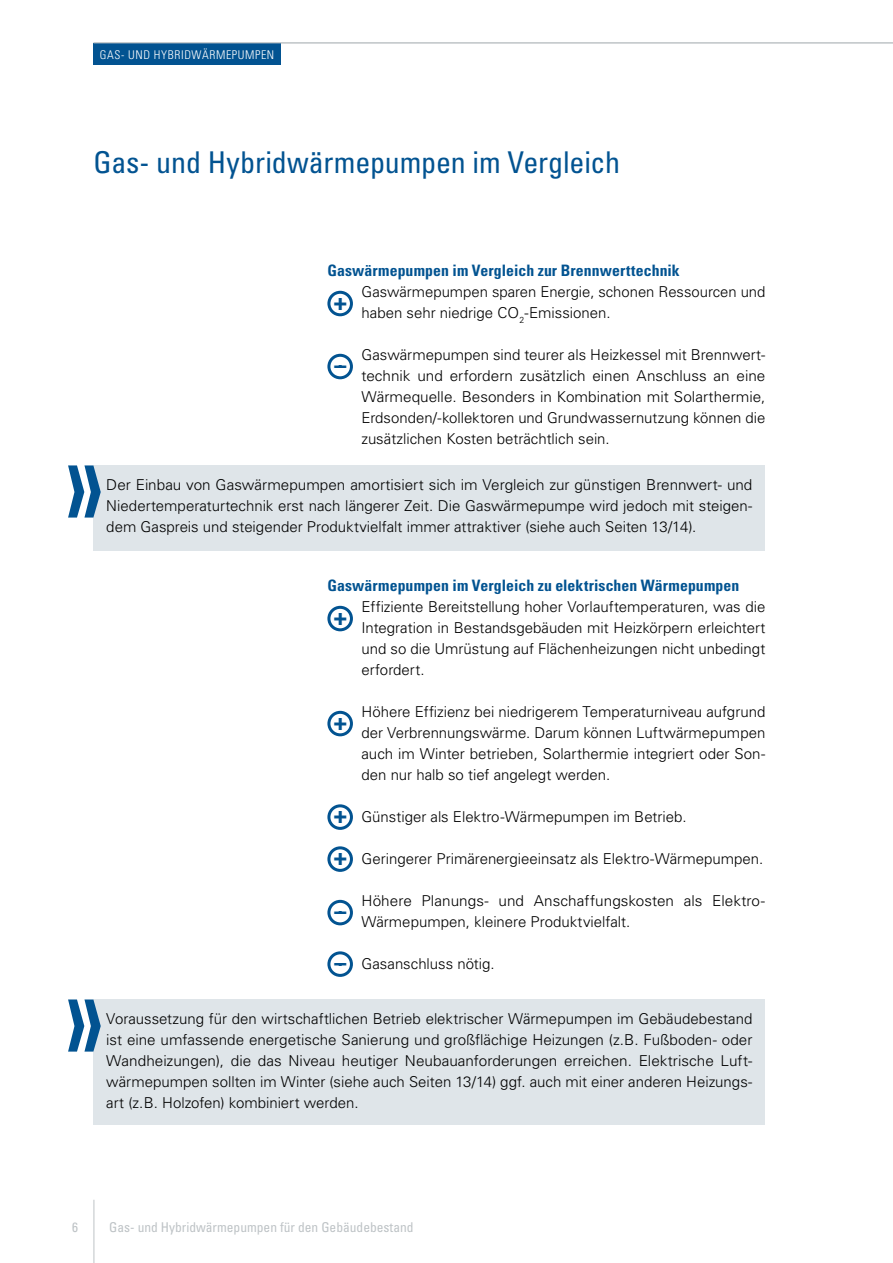
<style>
.page{position:relative;width:893px;height:1263px;background:#fff}
.page>*{position:absolute;margin:0;border:0;box-sizing:border-box;transform-origin:0 0}
.t1{font:700 135px "Univers LT";color:#025391;scale:.5 1}
.t2{font:condensed 30px "Univers LT";letter-spacing:-.005em;color:#025391}
.t3{font:700 22.5px/42px "Univers LT";color:#025391}
.t4{font:700 condensed 15.75px "Univers LT";letter-spacing:.005em;color:#025391}
.t5{font:300 15px/21px "Univers LT";color:#000;text-align:justify}
.t6{font:condensed 13.5px "Univers LT";color:#bec3c6}
.t7{font:300 condensed 12px "Univers LT";letter-spacing:.05em;color:#fff}
</style>
<div class="page">
<div style="left:94px;top:43px;width:187px;height:21px;background:#025391"></div>
<hr style="left:94px;top:43px;width:799px;height:1px;background:#bec3c6">
<hr style="left:94px;top:1200px;width:1px;height:63px;background:#bec3c6">
<div style="left:94px;top:465px;width:671px;height:85px;background:#dfe5e9"></div>
<div style="left:94px;top:999px;width:671px;height:126px;background:#dfe5e9"></div>
<div style="left:327px;top:291px;width:26px;height:25px;border:3px solid #025391;border-radius:50%"></div>
<svg style="left:329px;top:355px;width:22px;height:23px"></svg>
<div style="left:327px;top:354px;width:26px;height:25px;border:3px solid #025391;border-radius:50%"></div>
<div style="left:334px;top:368px;width:13px;height:5px;background:#fff"></div>
<div style="left:334px;top:360px;width:13px;height:5px;background:#fff"></div>
<div style="left:327px;top:606px;width:26px;height:25px;border:3px solid #025391;border-radius:50%"></div>
<div style="left:327px;top:711px;width:26px;height:25px;border:3px solid #025391;border-radius:50%"></div>
<div style="left:327px;top:804px;width:26px;height:26px;border:3px solid #025391;border-radius:50%"></div>
<div style="left:327px;top:846px;width:26px;height:26px;border:3px solid #025391;border-radius:50%"></div>
<svg style="left:329px;top:901px;width:22px;height:23px"></svg>
<div style="left:327px;top:900px;width:26px;height:25px;border:3px solid #025391;border-radius:50%"></div>
<div style="left:334px;top:914px;width:13px;height:5px;background:#fff"></div>
<div style="left:334px;top:906px;width:13px;height:5px;background:#fff"></div>
<svg style="left:329px;top:953px;width:22px;height:22px"></svg>
<div style="left:327px;top:951px;width:26px;height:26px;border:3px solid #025391;border-radius:50%"></div>
<div style="left:334px;top:966px;width:13px;height:5px;background:#fff"></div>
<div style="left:334px;top:958px;width:13px;height:5px;background:#fff"></div>
<p class="t7" style="left:100px;top:47px;width:176px">GAS- UND HYBRIDWÄRMEPUMPEN</p>
<h2 class="t2" style="left:94px;top:143px;width:528px">Gas- und Hybridwärmepumpen im Vergleich</h2>
<p class="t4" style="left:327px;top:261px;width:354px">Gaswärmepumpen im Vergleich zur Brennwerttechnik</p>
<p class="t5" style="left:361px;top:281px;width:406px">Gaswärmepumpen sparen Energie, schonen Ressourcen und haben sehr niedrige CO<sub>2</sub>-Emissionen.</p>
<p class="t5" style="left:361px;top:344px;width:405px">Gaswärmepumpen sind teurer als Heizkessel mit Brennwert&shy;technik und erfordern zusätzlich einen Anschluss an eine Wärmequelle. Besonders in Kombination mit Solarthermie, Erdsonden/-kollektoren und Grundwassernutzung können die zusätzlichen Kosten beträchtlich sein.</p>
<h3 class="t3" style="left:334px;top:281px;width:15px">+</h3>
<h3 class="t3" style="left:334px;top:344px;width:15px">+</h3>
<h1 class="t1" style="left:66px;top:398px;width:77px">»</h1>
<p class="t5" style="left:106px;top:474px;width:648px">Der Einbau von Gaswärmepumpen amortisiert sich im Vergleich zur günstigen Brennwert- und Niedertemperaturtechnik erst nach längerer Zeit. Die Gaswärmepumpe wird jedoch mit steigen&shy;dem Gaspreis und steigender Produktvielfalt immer attraktiver (siehe auch Seiten 13/14).</p>
<p class="t4" style="left:327px;top:576px;width:413px">Gaswärmepumpen im Vergleich zu elektrischen Wärmepumpen</p>
<p class="t5" style="left:361px;top:596px;width:405px">Effiziente Bereitstellung hoher Vorlauftemperaturen, was die Integration in Bestandsgebäuden mit Heizkörpern erleichtert und so die Umrüstung auf Flächenheizungen nicht unbedingt erfordert.</p>
<p class="t5" style="left:361px;top:701px;width:405px">Höhere Effizienz bei niedrigerem Temperaturniveau aufgrund der Verbrennungswärme. Darum können Luftwärmepumpen auch im Winter betrieben, Solarthermie integriert oder Son&shy;den nur halb so tief angelegt werden.</p>
<p class="t5" style="left:361px;top:806px;width:327px">Günstiger als Elektro-Wärmepumpen im Betrieb.</p>
<p class="t5" style="left:361px;top:848px;width:403px">Geringerer Primärenergieeinsatz als Elektro-Wärmepumpen.</p>
<p class="t5" style="left:361px;top:890px;width:405px">Höhere Planungs- und Anschaffungskosten als Elektro-<br>Wärmepumpen, kleinere Produktvielfalt.</p>
<p class="t5" style="left:361px;top:953px;width:135px">Gasanschluss nötig.</p>
<h3 class="t3" style="left:334px;top:596px;width:15px">+</h3>
<h3 class="t3" style="left:334px;top:701px;width:15px">+</h3>
<h3 class="t3" style="left:334px;top:794px;width:15px">+ +</h3>
<h3 class="t3" style="left:334px;top:890px;width:15px">+</h3>
<h3 class="t3" style="left:334px;top:941px;width:15px">+</h3>
<h1 class="t1" style="left:66px;top:932px;width:77px">»</h1>
<p class="t5" style="left:106px;top:1008px;width:648px">Voraussetzung für den wirtschaftlichen Betrieb elektrischer Wärmepumpen im Gebäudebestand ist eine umfassende energetische Sanierung und großflächige Heizungen (z.B. Fußboden- oder Wandheizungen), die das Niveau heutiger Neubauanforderungen erreichen. Elektrische Luft&shy;wärmepumpen sollten im Winter (siehe auch Seiten 13/14) ggf. auch mit einer anderen Heizungs&shy;art (z.B. Holzofen) kombiniert werden.</p>
<p class="t6" style="left:72px;top:1218px;width:7px">6</p>
<p class="t6" style="left:109px;top:1218px;width:306px">Gas- und Hybridwärmepumpen für den Gebäudebestand</p>
</div>
